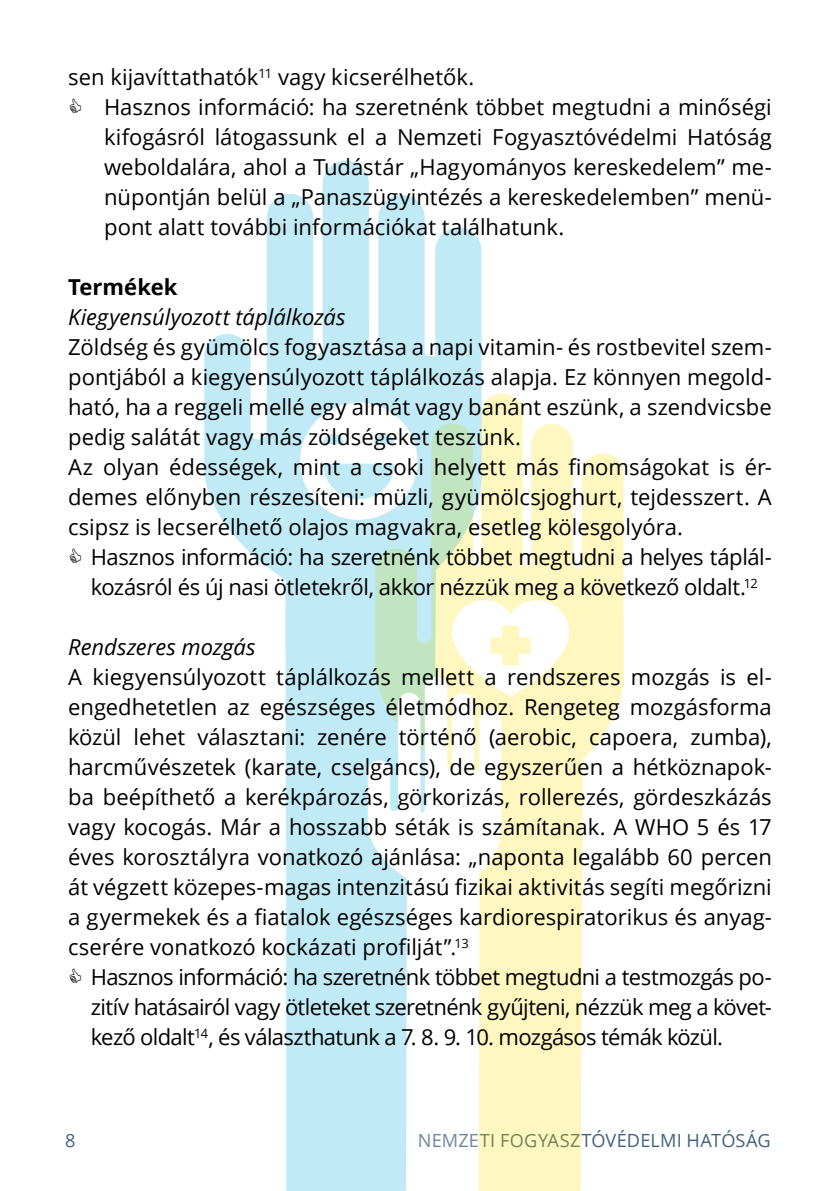
<style>
.page{position:relative;width:840px;height:1191px;background:#fff}
.page>*{position:absolute;margin:0;border:0;box-sizing:border-box;transform-origin:0 0}
.t1{font:22px/30px "Open Sans";color:#000}
.t2{font:22px/30px "Open Sans";letter-spacing:-.02em;color:#000}
.t3{font:italic 22px "Open Sans";color:#000}
.t4{font:700 22px "Open Sans";color:#000}
.t5{font:18.2px "Open Sans";letter-spacing:.01em;color:#41627e}
</style>
<div class="page">
<svg style="left:204px;top:161px;width:277px;height:1030px;fill:#c0eaf6"></svg>
<svg style="left:300px;top:402px;width:75px;height:118px"></svg>
<svg style="left:375px;top:393px;width:248px;height:798px;fill:#fff7c0"></svg>
<svg style="left:367px;top:677px;width:134px;height:514px"></svg>
<svg style="left:451px;top:600px;width:118px;height:96px"></svg>
<p class="t1" style="left:104px;top:61px;width:669px;text-indent:-36px">sen kijavíttathatók<sup>11</sup> vagy kicserélhetők.<br>Hasznos információ: ha szeretnénk többet megtudni a minőségi kifogásról látogassunk el a Nemzeti Fogyasztóvédelmi Hatóság weboldalára, ahol a Tudástár „Hagyományos kereskedelem” me&shy;nüpontján belül a „Panaszügyintézés a kereskedelemben” menü&shy;pont alatt további információkat találhatunk.</p>
<p class="t4" style="left:68px;top:271px;width:111px">Termékek</p>
<p class="t3" style="left:68px;top:302px;width:279px">Kiegyensúlyozott táplálkozás</p>
<p class="t1" style="left:68px;top:331px;width:705px">Zöldség és gyümölcs fogyasztása a napi vitamin- és rostbevitel szem&shy;pontjából a kiegyensúlyozott táplálkozás alapja. Ez könnyen megold&shy;ható, ha a reggeli mellé egy almát vagy banánt eszünk, a szendvicsbe pedig salátát vagy más zöldségeket teszünk.<br>Az olyan édességek, mint a csoki helyett más finomságokat is ér&shy;demes előnyben részesíteni: müzli, gyümölcsjoghurt, tejdesszert. A csipsz is lecserélhető olajos magvakra, esetleg kölesgolyóra.</p>
<p class="t2" style="left:91px;top:541px;width:682px">Hasznos információ: ha szeretnénk többet megtudni a helyes táplál&shy;kozásról és új nasi ötletekről, akkor nézzük meg a következő oldalt.<sup>12</sup></p>
<p class="t3" style="left:68px;top:632px;width:189px">Rendszeres mozgás</p>
<p class="t1" style="left:68px;top:661px;width:705px;text-align:justify">A kiegyensúlyozott táplálkozás mellett a rendszeres mozgás is el&shy;engedhetetlen az egészséges életmódhoz. Rengeteg mozgásforma közül lehet választani: zenére történő (aerobic, capoera, zumba), harcművészetek (karate, cselgáncs), de egyszerűen a hétköznapok&shy;ba beépíthető a kerékpározás, görkorizás, rollerezés, gördeszkázás vagy kocogás. M ár a hosszabb séták is számítanak. A WHO 5 és 17 éves korosztályra vonatkozó ajánlása: „naponta legalább 60 percen át végzett közepes-magas intenzitású fizikai aktivitás segíti megőrizni a gyermekek és a fiatalok egészséges kardiorespiratorikus és anyag&shy;cserére vonatkozó kockázati profilját”.<sup>13</sup></p>
<p class="t1" style="left:91px;top:961px;width:682px;text-align:justify">Hasznos információ: ha szeretnénk többet megtudni a testmozgás po&shy;zitív hatásairól vagy ötleteket szeretnénk gyűjteni, nézzük meg a követ&shy;kező oldalt<sup>14</sup>, és választhatunk a 7. 8. 9. 10. mozgásos témák közül.</p>
<p class="t5" style="left:65px;top:1128px;width:12px">8</p>
<p class="t5" style="left:417px;top:1128px;width:354px">Nemzeti fogyasztóvédelmi hatóság</p>
</div>
